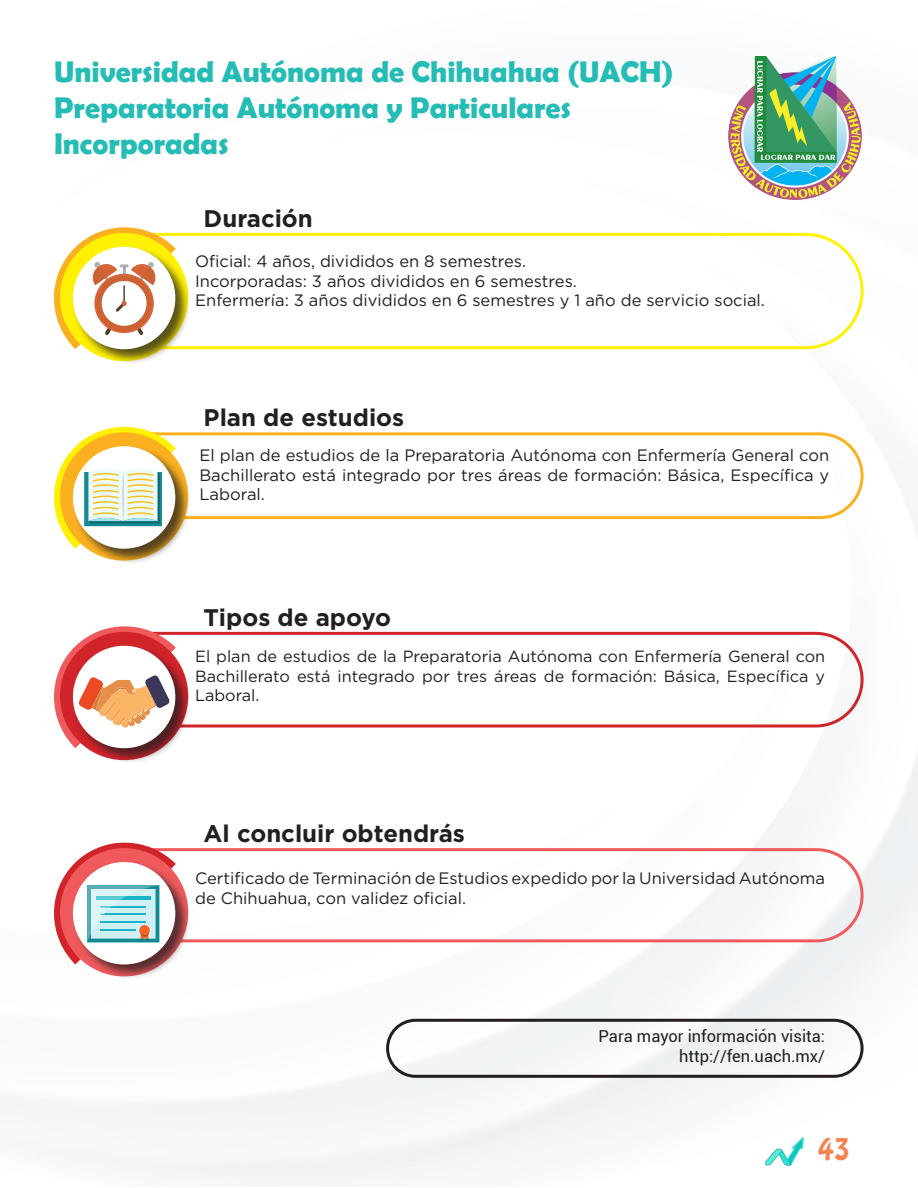
<style>
.page{position:relative;width:918px;height:1188px;background:#fff}
.page>*{position:absolute;margin:0;border:0;box-sizing:border-box;transform-origin:0 0}
.t1{font:700 30px/36px "Berlin Sans FB Demi";color:#25bcb5}
.t2{font:27px "Hobo Std";color:#f58251}
.t3{font:700 24px "Gotham";color:#231f20}
.t4{font:16.5px/19.8px "Gotham";color:#231f20;text-align:justify}
.t5{font:16.5px "Roboto";color:#231f20}
.t6{font:16.2px/19.5px "Gotham";color:#231f20;text-align:justify}
</style>
<div class="page">
<img style="left:0;top:232px;width:918px;height:952px">
<svg style="left:765px;top:1137px;width:39px;height:29px"></svg>
<div style="left:386px;top:1019px;width:478px;height:59px;border:3px solid #231f20;border-radius:28px"></div>
<div style="left:88px;top:233px;width:776px;height:116px;border:3px solid #fff101;border-radius:57px"></div>
<div style="left:65px;top:432px;width:799px;height:87px;border:3px solid #fbb11f;border-radius:42px"></div>
<div style="left:84px;top:632px;width:780px;height:96px;border:3px solid #d1232a;border-radius:46px"></div>
<div style="left:79px;top:848px;width:785px;height:94px;border:3px solid #f05a5d;border-radius:46px"></div>
<div style="left:72px;top:246px;width:119px;height:119px;background:#231f20;opacity:.75"></div>
<div style="left:72px;top:446px;width:119px;height:118px;background:#231f20;opacity:.75"></div>
<div style="left:72px;top:645px;width:119px;height:119px;background:#231f20;opacity:.75"></div>
<div style="left:72px;top:861px;width:119px;height:119px;background:#231f20;opacity:.75"></div>
<svg style="left:40px;top:227px;width:144px;height:130px"></svg>
<svg style="left:40px;top:424px;width:144px;height:133px"></svg>
<svg style="left:40px;top:623px;width:144px;height:133px"></svg>
<svg style="left:40px;top:840px;width:144px;height:132px"></svg>
<img style="left:728px;top:56px;width:134px;height:144px">
<p class="t1" style="left:54px;top:53px;width:621px">Universidad Autónoma de Chihuahua (UACH)</p>
<p class="t1" style="left:54px;top:89px;width:519px">Preparatoria Autónoma y Particulares<br>Incorporadas</p>
<p class="t3" style="left:204px;top:202px;width:111px">Duración</p>
<p class="t4" style="left:195px;top:251px;width:332px">Oficial: 4 años, divididos en 8 semestres.</p>
<p class="t4" style="left:195px;top:270px;width:383px">Incorporadas: 3 años divididos en 6 semestres.</p>
<p class="t4" style="left:195px;top:290px;width:571px">Enfermería: 3 años divididos en 6 semestres y 1 año de servicio social.</p>
<p class="t3" style="left:204px;top:402px;width:202px">Plan de estudios</p>
<p class="t4" style="left:199px;top:445px;width:631px">El plan de estudios de la Preparatoria Autónoma con Enfermería General con Bachillerato está integrado por tres áreas de formación: Básica, Específica y Laboral.</p>
<p class="t3" style="left:204px;top:601px;width:189px">Tipos de apoyo</p>
<p class="t6" style="left:195px;top:647px;width:632px">El plan de estudios de la Preparatoria Autónoma con Enfermería General con Bachillerato está integrado por tres áreas de formación: Básica, Específica y Laboral.</p>
<p class="t3" style="left:204px;top:818px;width:263px">Al concluir obtendrás</p>
<p class="t4" style="left:195px;top:868px;width:631px">Certificado de Terminación de Estudios expedido por la Universidad Autónoma de Chihuahua, con validez oficial.</p>
<p class="t5" style="left:599px;top:1025px;width:228px">Para mayor información visita:</p>
<p class="t5" style="left:679px;top:1045px;width:147px">http://fen.uach.mx/</p>
<h2 class="t2" style="left:818px;top:1130px;width:33px">43</h2>
</div>
